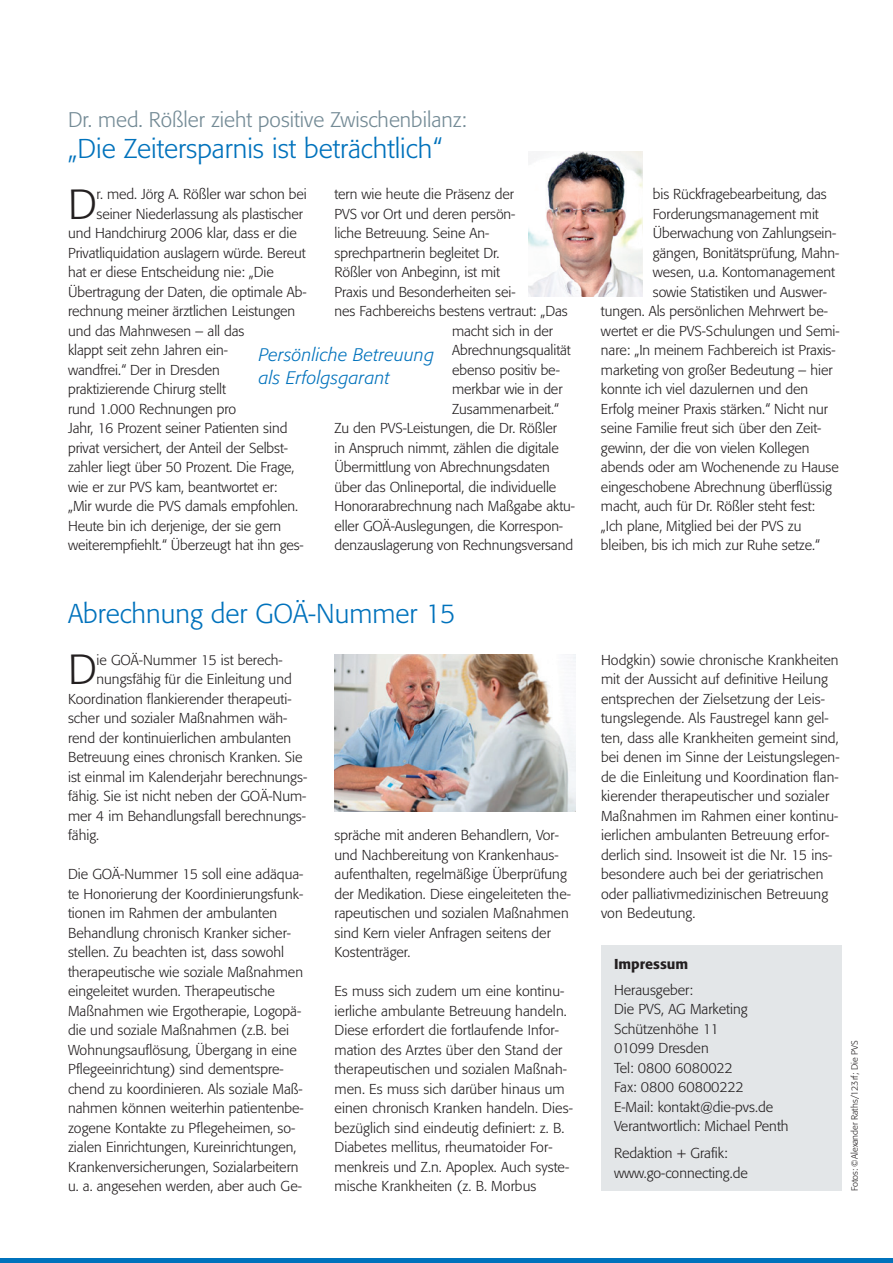
<style>
.page{position:relative;width:893px;height:1263px;background:#fff}
.page>*{position:absolute;margin:0;border:0;box-sizing:border-box;transform-origin:0 0}
.t1{font:300 41.7px "Formata";color:#231f20}
.t2{font:300 27px "Formata";color:#0072bc}
.t3{font:300 21px "Formata";color:#738a95}
.t4{font:italic 300 18px/22.5px "Formata";letter-spacing:.015em;color:#0072bc}
.t5{font:300 14.25px/19.5px "Formata";color:#231f20}
.t6{font:500 14.25px "Formata BQ";color:#231f20}
.t7{font:300 9px "Formata";color:#231f20}
</style>
<div class="page">
<hr style="left:0;top:1259px;width:893px;height:4px;background:#0072bc">
<div style="left:601px;top:946px;width:241px;height:245px;background:#e3e6e8"></div>
<img style="left:334px;top:654px;width:241px;height:158px">
<img style="left:529px;top:151px;width:113px;height:146px">
<h3 class="t3" style="left:68px;top:110px;width:400px">Dr. med. Rößler zieht positive Zwischenbilanz:</h3>
<h2 class="t2" style="left:68px;top:136px;width:375px">„Die Zeitersparnis ist beträchtlich“</h2>
<p class="t5" style="left:334px;top:186px;width:181px">tern wie heute die Präsenz der</p>
<p class="t5" style="left:334px;top:205px;width:182px">PVS vor Ort und deren persön-</p>
<p class="t5" style="left:334px;top:225px;width:156px">liche Betreuung. Seine An-</p>
<p class="t5" style="left:334px;top:244px;width:167px">sprechpartnerin begleitet Dr.</p>
<p class="t5" style="left:334px;top:264px;width:167px">Rößler von Anbeginn, ist mit</p>
<p class="t5" style="left:334px;top:283px;width:183px">Praxis und Besonderheiten sei-</p>
<p class="t5" style="left:334px;top:303px;width:235px">nes Fachbereichs bestens vertraut: „Das</p>
<p class="t5" style="left:452px;top:322px;width:102px">macht sich in der</p>
<p class="t5" style="left:452px;top:342px;width:120px">Abrechnungsqualität</p>
<p class="t5" style="left:452px;top:361px;width:109px">ebenso positiv be-</p>
<p class="t5" style="left:452px;top:381px;width:112px">merkbar wie in der</p>
<p class="t5" style="left:452px;top:400px;width:108px">Zusammenarbeit.“</p>
<p class="t5" style="left:334px;top:420px;width:224px">Zu den PVS-Leistungen, die Dr. Rößler</p>
<p class="t5" style="left:334px;top:439px;width:226px">in Anspruch nimmt, zählen die digitale</p>
<p class="t5" style="left:334px;top:459px;width:217px">Übermittlung von Abrechnungsdaten</p>
<p class="t5" style="left:334px;top:478px;width:223px">über das Onlineportal, die individuelle</p>
<p class="t5" style="left:334px;top:498px;width:242px">Honorarabrechnung nach Maßgabe aktu-</p>
<p class="t5" style="left:334px;top:517px;width:230px">eller GOÄ-Auslegungen, die Korrespon-</p>
<p class="t5" style="left:334px;top:537px;width:240px">denzauslagerung von Rechnungsversand</p>
<h1 class="t1" style="left:68px;top:186px;width:30px">D</h1>
<p class="t5" style="left:97px;top:186px;width:212px">r. med. Jörg A. Rößler war schon bei</p>
<p class="t5" style="left:97px;top:205px;width:208px">seiner Niederlassung als plastischer</p>
<p class="t5" style="left:68px;top:225px;width:230px">und Handchirurg 2006 klar, dass er die</p>
<p class="t5" style="left:68px;top:244px;width:239px">Privatliquidation auslagern würde. Bereut</p>
<p class="t5" style="left:68px;top:264px;width:207px">hat er diese Entscheidung nie: „Die</p>
<p class="t5" style="left:68px;top:283px;width:240px">Übertragung der Daten, die optimale Ab-</p>
<p class="t5" style="left:68px;top:303px;width:229px">rechnung meiner ärztlichen Leistungen</p>
<p class="t5" style="left:68px;top:322px;width:178px">und das Mahnwesen – all das</p>
<p class="t5" style="left:68px;top:342px;width:161px">klappt seit zehn Jahren ein-</p>
<p class="t5" style="left:68px;top:361px;width:153px">wandfrei.“ Der in Dresden</p>
<p class="t5" style="left:68px;top:381px;width:159px">praktizierende Chirurg stellt</p>
<p class="t5" style="left:68px;top:400px;width:170px">rund 1.000 Rechnungen pro</p>
<p class="t5" style="left:68px;top:420px;width:221px">Jahr, 16 Prozent seiner Patienten sind</p>
<p class="t5" style="left:68px;top:439px;width:221px">privat versichert, der Anteil der Selbst -</p>
<p class="t5" style="left:68px;top:459px;width:228px">zahler liegt über 50 Prozent. Die Frage,</p>
<p class="t5" style="left:68px;top:478px;width:211px">wie er zur PVS kam, beantwortet er:</p>
<p class="t5" style="left:68px;top:498px;width:232px">„Mir wurde die PVS damals empfohlen.</p>
<p class="t5" style="left:68px;top:517px;width:215px">Heute bin ich derjenige, der sie gern</p>
<p class="t5" style="left:68px;top:537px;width:237px">weiterempfiehlt.“ Überzeugt hat ihn ges-</p>
<p class="t4" style="left:259px;top:345px;width:177px">Persönliche Betreuung als Erfolgsgarant</p>
<h2 class="t2" style="left:68px;top:601px;width:389px">Abrechnung der GOÄ-Nummer 15</h2>
<h1 class="t1" style="left:68px;top:651px;width:30px">D</h1>
<p class="t5" style="left:97px;top:651px;width:188px">ie GOÄ-Nummer 15 ist berech-</p>
<p class="t5" style="left:97px;top:670px;width:197px">nungsfähig für die Einleitung und</p>
<p class="t5" style="left:68px;top:690px;width:225px">Koordination flankierender therapeuti-</p>
<p class="t5" style="left:68px;top:709px;width:221px">scher und sozialer Maßnahmen wäh-</p>
<p class="t5" style="left:68px;top:729px;width:225px">rend der kontinuierlichen ambulanten</p>
<p class="t5" style="left:68px;top:748px;width:236px">Betreuung eines chronisch Kranken. Sie</p>
<p class="t5" style="left:68px;top:768px;width:241px">ist einmal im Kalenderjahr berechnungs-</p>
<p class="t5" style="left:68px;top:787px;width:240px">fähig. Sie ist nicht neben der GOÄ-Num-</p>
<p class="t5" style="left:68px;top:807px;width:239px">mer 4 im Behandlungsfall berechnungs-</p>
<p class="t5" style="left:68px;top:826px;width:33px">fähig.</p>
<p class="t5" style="left:68px;top:865px;width:237px">Die GOÄ-Nummer 15 soll eine adäqua - te Honorierung der Koordinierungsfunk&shy;tionen im Rahmen der ambulanten Behandlung chronisch Kranker sicher&shy;stellen. Zu beachten ist, dass sowohl therapeutische wie soziale Maßnahmen eingeleitet wurden. Therapeutische Maßnahmen wie Ergotherapie, Logopä&shy;die und soziale Maßnahmen (z.B. bei Wohnungsauflösung, Übergang in eine Pflegeeinrichtung) sind dementspre&shy;chend zu koordinieren. Als soziale Maß&shy;nahmen können weiterhin patientenbe&shy;zogene Kontakte zu Pflegeheimen, so&shy;zialen Einrichtungen, Kureinrichtungen, Krankenversicherungen, Sozialarbeitern u. a. angesehen werden, aber auch Ge-</p>
<p class="t5" style="left:334px;top:826px;width:238px">spräche mit anderen Behandlern, Vor&shy;und Nachbereitung von Krankenhaus&shy;aufenthalten, regelmäßige Überprüfung der Medikation. Diese eingeleiteten the&shy;rapeutischen und sozialen Maßnahmen sind Kern vieler Anfragen seitens der Kostenträger.</p>
<p class="t5" style="left:334px;top:982px;width:240px">Es muss sich zudem um eine kontinu&shy;ierliche ambulante Betreuung handeln.<br>Diese erfordert die fortlaufende Infor&shy;mation des Arztes über den Stand der therapeutischen und sozialen Maßnah&shy;men. Es muss sich darüber hinaus um einen chronisch Kranken handeln. Dies&shy;bezüglich sind eindeutig definiert: z. B.<br>Diabetes mellitus, rheumatoider For&shy;menkreis und Z.n. Apoplex. Auch syste&shy;mische Krankheiten (z. B. Morbus</p>
<p class="t5" style="left:653px;top:186px;width:176px">bis Rückfragebearbeitung, das</p>
<p class="t5" style="left:653px;top:205px;width:167px">Forderungsmanagement mit</p>
<p class="t5" style="left:653px;top:225px;width:185px">Überwachung von Zahlungsein-</p>
<p class="t5" style="left:653px;top:244px;width:188px">gängen, Bonitätsprüfung, Mahn-</p>
<p class="t5" style="left:653px;top:264px;width:184px">wesen, u.a. Kontomanagement</p>
<p class="t5" style="left:653px;top:283px;width:176px">sowie Statistiken und Auswer-</p>
<p class="t5" style="left:601px;top:303px;width:228px">tungen. Als persönlichen Mehrwert be-</p>
<p class="t5" style="left:601px;top:322px;width:240px">wertet er die PVS-Schulungen und Semi-</p>
<p class="t5" style="left:601px;top:342px;width:236px">nare: „In meinem Fachbereich ist Praxis-</p>
<p class="t5" style="left:601px;top:361px;width:233px">marketing von großer Bedeutung – hier</p>
<p class="t5" style="left:601px;top:381px;width:209px">konnte ich viel dazulernen und den</p>
<p class="t5" style="left:601px;top:400px;width:228px">Erfolg meiner Praxis stärken.“ Nicht nur</p>
<p class="t5" style="left:601px;top:420px;width:222px">seine Familie freut sich über den Zeit -</p>
<p class="t5" style="left:601px;top:439px;width:210px">gewinn, der die von vielen Kollegen</p>
<p class="t5" style="left:601px;top:459px;width:239px">abends oder am Wochenende zu Hause</p>
<p class="t5" style="left:601px;top:478px;width:232px">eingeschobene Abrechnung überflüssig</p>
<p class="t5" style="left:601px;top:498px;width:216px">macht, auch für Dr. Rößler steht fest:</p>
<p class="t5" style="left:601px;top:517px;width:202px">„Ich plane, Mitglied bei der PVS zu</p>
<p class="t5" style="left:601px;top:537px;width:221px">bleiben, bis ich mich zur Ruhe setze.“</p>
<p class="t5" style="left:601px;top:651px;width:240px">Hodgkin) sowie chronische Krankheiten mit der Aussicht auf definitive Heilung entsprechen der Zielsetzung der Leis&shy;tungslegende. Als Faustregel kann gel&shy;ten, dass alle Krankheiten gemeint sind, bei denen im Sinne der Leistungslegen - de die Einleitung und Koordination flan&shy;kierender therapeutischer und sozialer Maßnahmen im Rahmen einer kontinu&shy;ierlichen ambulanten Betreuung erfor&shy;derlich sind. Insoweit ist die Nr. 15 ins&shy;besondere auch bei der geriatrischen oder palliativmedizinischen Betreuung von Bedeutung.</p>
<p class="t6" style="left:614px;top:958px;width:76px">Impressum</p>
<p class="t5" style="left:614px;top:981px;width:176px">Herausgeber:<br>Die PVS, AG Marketing<br>Schützenhöhe 11<br>01099 Dresden<br>Tel: 0800 6080022<br>Fax: 0800 60800222<br>E-Mail: kontakt@die-pvs.de<br>Verantwortlich: Michael Penth</p>
<p class="t5" style="left:614px;top:1144px;width:135px">Redaktion + Grafik: www.go-connecting.de</p>
<p class="t7" style="left:851px;top:1191px;width:152px;rotate:-90deg">Fotos: ©Alexander Raths/123rf; Die PVS</p>
</div>
